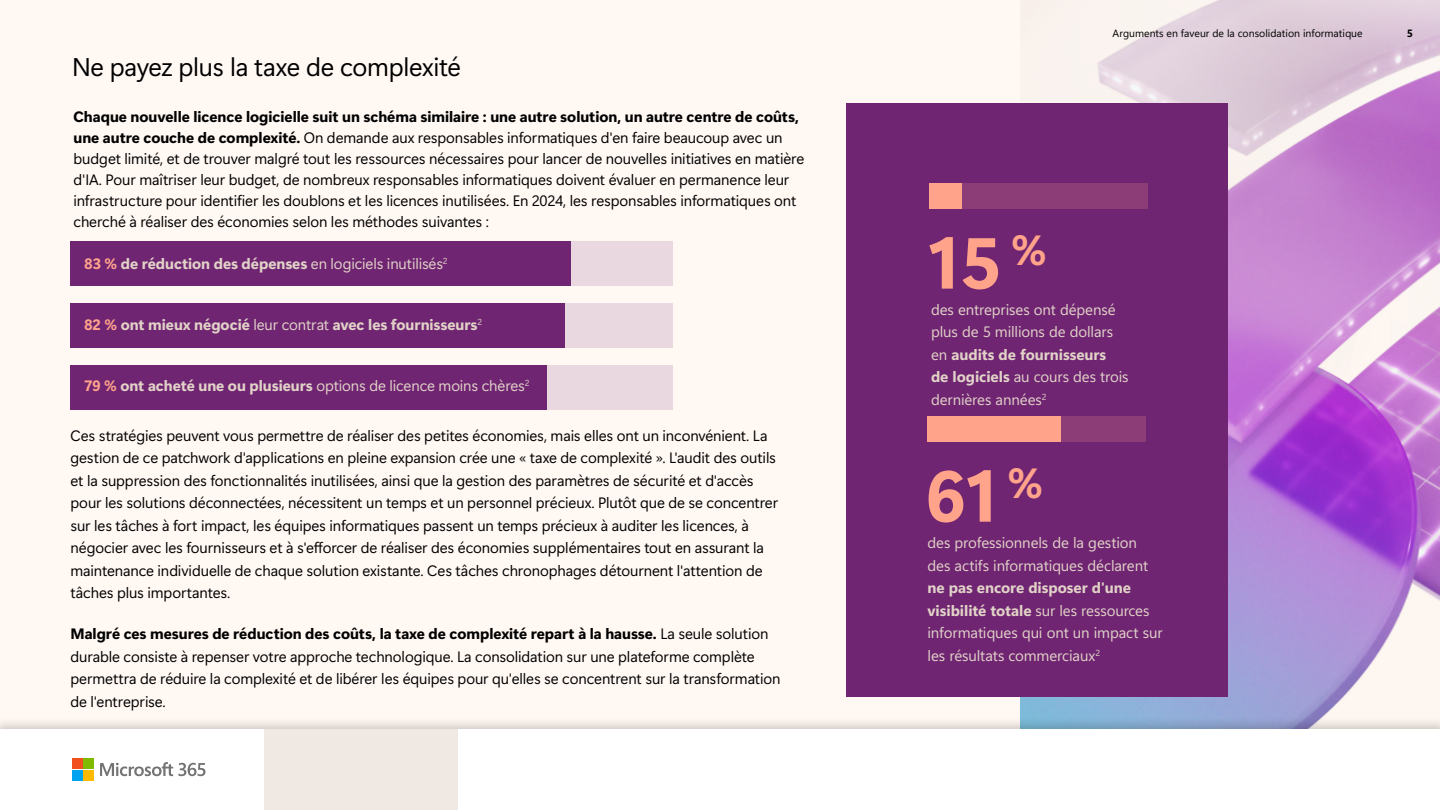
<style>
.page{position:relative;width:1440px;height:810px;background:#fff8f3}
.page>*{position:absolute;margin:0;border:0;box-sizing:border-box;transform-origin:0 0}
.Data_Numeral{font:72px "Segoe Sans 240000 2 bc 0000";color:#ffa38b}
.P_Lrg{font:25.5px "Segoe Sans 240000";letter-spacing:-.01em;color:#000}
.t1{font:15px/22.5px "Segoe Sans 240000";letter-spacing:-.005em;color:#000}
.t2{font:15px/22.5px "Segoe Sans a 8000";letter-spacing:-.005em;color:#e1d3c7}
.t3{font:15px "Segoe Sans 240000 2 bc 0000";letter-spacing:-.005em;color:#e1d3c7}
.t4{font:15px "Segoe Sans 240000";letter-spacing:-.01em;color:#e1d3c7}
.t5{font:10.5px "Segoe Sans a 8000";color:#000}
.t6{font:10.5px "Segoe Sans a 8000 2 bc 0000";color:#000}
.s1{font-family:"Segoe Sans 240000 2 bc 0000"}
.s2{color:#ffa38b}
.s3{font-family:"Segoe Sans 240000"}
.s4{font-family:"Segoe Sans 240000 2 bc 0000";color:#ffa38b}
.s5{font-family:"Segoe Sans a 8000 2 bc 0000"}
</style>
<div class="page">
<img style="left:1021px;top:0;width:419px;height:716px">
<div style="left:846px;top:104px;width:382px;height:593px;background:#702573"></div>
<div style="left:0;top:716px;width:1440px;height:94px;background:#000;opacity:.2"></div>
<div style="left:0;top:729px;width:1440px;height:81px;background:#fff"></div>
<div style="left:70px;top:365px;width:604px;height:45px;background:#e9d8df"></div>
<div style="left:70px;top:303px;width:604px;height:45px;background:#e9d8df"></div>
<div style="left:70px;top:241px;width:604px;height:45px;background:#e9d8df"></div>
<div style="left:70px;top:365px;width:477px;height:45px;background:#702573"></div>
<div style="left:70px;top:303px;width:495px;height:45px;background:#702573"></div>
<div style="left:70px;top:241px;width:501px;height:45px;background:#702573"></div>
<div style="left:264px;top:729px;width:194px;height:81px;background:#f0e9e3"></div>
<svg style="left:100px;top:762px;width:106px;height:14px"></svg>
<div style="left:72px;top:759px;width:10px;height:10px;background:#f24f21"></div>
<div style="left:83px;top:759px;width:11px;height:10px;background:#80ba00"></div>
<div style="left:72px;top:770px;width:10px;height:10px;background:#00a3f0"></div>
<div style="left:83px;top:770px;width:11px;height:10px;background:#ffba00"></div>
<div style="left:929px;top:183px;width:218px;height:26px;background:#8c3d77"></div>
<div style="left:929px;top:183px;width:33px;height:26px;background:#ffa38b"></div>
<div style="left:928px;top:416px;width:218px;height:26px;background:#8c3d77"></div>
<div style="left:928px;top:416px;width:133px;height:26px;background:#ffa38b"></div>
<p class="P_Lrg" style="left:72px;top:49px;width:390px">Ne payez plus la taxe de complexité</p>
<p class="t1" style="left:74px;top:106px;width:732px;line-height:21px"><span class="s1">Chaque nouvelle licence logicielle suit un schéma similaire : une autre solution, un autre centre de coûts, une autre couche de complexité.</span> On demande aux responsables informatiques d'en faire beaucoup avec un budget limité, et de trouver malgré tout les ressources nécessaires pour lancer de nouvelles initiatives en matière d'IA. Pour maîtriser leur budget, de nombreux responsables informatiques doivent évaluer en permanence leur infrastructure pour identifier les doublons et les licences inutilisées. En 2024, les responsables informatiques ont cherché à réaliser des économies selon les méthodes suivantes :</p>
<p class="t3" style="left:84px;top:253px;width:365px"><span class="s2">83 %</span> de réduction des dépenses <span class="s3">en logiciels inutilisés</span><sup>2</sup></p>
<p class="t3" style="left:84px;top:314px;width:400px"><span class="s2">82 %</span> ont mieux négocié <span class="s3">leur contrat</span> avec les fournisseurs<sup>2</sup></p>
<p class="t4" style="left:84px;top:375px;width:447px"><span class="s4">79 %</span> <span class="s1">ont acheté une ou plusieurs</span> options de licence moins chères<sup>2</sup></p>
<p class="t1" style="left:70px;top:424px;width:709px">Ces stratégies peuvent vous permettre de réaliser des petites économies, mais elles ont un inconvénient. La gestion de ce patchwork d'applications en pleine expansion crée une « taxe de complexité ». L'audit des outils et la suppression des fonctionnalités inutilisées, ainsi que la gestion des paramètres de sécurité et d'accès pour les solutions déconnectées, nécessitent un temps et un personnel précieux. Plutôt que de se concentrer sur les tâches à fort impact, les équipes informatiques passent un temps précieux à auditer les licences, à négocier avec les fournisseurs et à s'efforcer de réaliser des économies supplémentaires tout en assurant la maintenance individuelle de chaque solution existante. Ces tâches chronophages détournent l'attention de tâches plus importantes.</p>
<p class="t1" style="left:70px;top:623px;width:712px"><span class="s1">Malgré ces mesures de réduction des coûts, la taxe de complexité repart à la hausse.</span> La seule solution durable consiste à repenser votre approche technologique. La consolidation sur une plateforme complète permettra de réduire la complexité et de libérer les équipes pour qu'elles se concentrent sur la transformation de l'entreprise.</p>
<p class="t5" style="left:1113px;top:26px;width:252px">Arguments en faveur de la consolidation informatique</p>
<p class="t6" style="left:1407px;top:25px;width:8px">5</p>
<p class="Data_Numeral" style="left:929px;top:211px;width:119px">15 <sup>%</sup></p>
<p class="t2" style="left:931px;top:298px;width:199px">des entreprises ont dépensé plus de 5 millions de dollars en <span class="s5">audits de fournisseurs<br>de logiciels</span> au cours des trois dernières années<sup>2</sup></p>
<p class="Data_Numeral" style="left:925px;top:444px;width:119px">61 <sup>%</sup></p>
<p class="t2" style="left:928px;top:531px;width:237px">des professionnels de la gestion des actifs informatiques déclarent <span class="s5">ne pas encore disposer d'une visibilité totale</span> sur les ressources informatiques qui ont un impact sur les résultats commerciaux<sup>2</sup></p>
</div>
